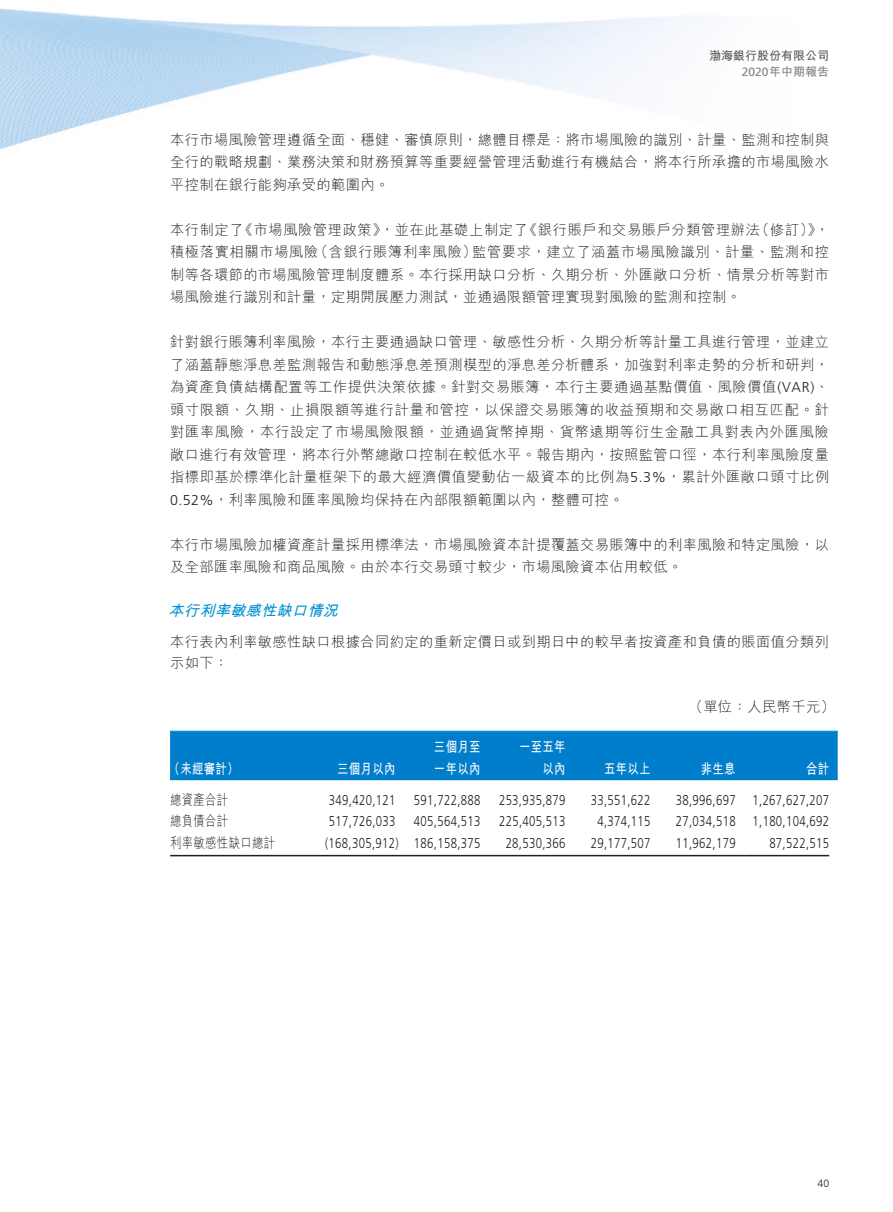
<style>
.page{position:relative;width:893px;height:1212px;background:#fff}
.page>*{position:absolute;margin:0;border:0;box-sizing:border-box;transform-origin:0 0}
.t1{font:italic 700 15px "M Hei HK";color:#0090d4}
.t2{font:300 14.25px/22.5px "M Hei HK";letter-spacing:.03em;color:#231f20;text-align:justify}
.t3{font:300 14.25px "Frutiger LT Std";letter-spacing:.03em;color:#231f20;scale:.8 1}
.t4{font:700 14.25px/21.8px "M Hei HK";letter-spacing:.03em;color:#fff;scale:.8 1}
.t5{font:300 14.25px "M Hei HK";letter-spacing:.03em;color:#231f20;scale:.8 1}
.t6{font:700 12px/16.5px "M Hei HK";color:#57585a;text-align:right}
.t7{font:300 10.5px "Frutiger LT Std";color:#231f20}
.s1{font-family:"Frutiger LT Std";font-weight:400;color:#808285}
.s2{color:#808285}
.s3{font-family:"Frutiger LT Std"}
</style>
<div class="page">
<img style="left:0;top:8px;width:838px;height:849px">
<div style="left:170px;top:732px;width:668px;height:48px;background:#007dcb"></div>
<hr style="left:170px;top:731px;width:149px;height:1px;background:#0090d4">
<hr style="left:319px;top:731px;width:85px;height:1px;background:#0090d4">
<hr style="left:404px;top:731px;width:85px;height:1px;background:#0090d4">
<hr style="left:489px;top:731px;width:85px;height:1px;background:#0090d4">
<hr style="left:574px;top:731px;width:85px;height:1px;background:#0090d4">
<hr style="left:659px;top:731px;width:85px;height:1px;background:#0090d4">
<hr style="left:744px;top:731px;width:94px;height:1px;background:#0090d4">
<hr style="left:170px;top:855px;width:149px;height:1px;background:#231f20">
<hr style="left:319px;top:855px;width:85px;height:1px;background:#231f20">
<hr style="left:404px;top:855px;width:85px;height:1px;background:#231f20">
<hr style="left:489px;top:855px;width:85px;height:1px;background:#231f20">
<hr style="left:574px;top:855px;width:85px;height:1px;background:#231f20">
<hr style="left:659px;top:855px;width:85px;height:1px;background:#231f20">
<hr style="left:744px;top:855px;width:85px;height:1px;background:#231f20">
<p class="t6" style="left:709px;top:46px;width:121px">渤海銀行股份有限公司<br><span class="s1">2020</span><span class="s2">年中期報告</span></p>
<p class="t2" style="left:170px;top:128px;width:660px">本行市場風險管理遵循全面、穩健、審慎原則，總體目標是：將市場風險的識別、計量、監測和控制與全行的戰略規劃、業務決策和財務預算等重要經營管理活動進行有機結合，將本行所承擔的市場風險水平控制在銀行能夠承受的範圍內。</p>
<p class="t2" style="left:170px;top:218px;width:661px">本行制定了《市場風險管理政策》，並在此基礎上制定了《銀行賬戶和交易賬戶分類管理辦法（修訂）》，積極落實相關市場風險（含銀行賬簿利率風險）監管要求，建立了涵蓋市場風險識別、計量、監測和控制等各環節的市場風險管理制度體系。本行採用缺口分析、久期分析、外匯敞口分析、情景分析等對市場風險進行識別和計量，定期開展壓力測試，並通過限額管理實現對風險的監測和控制。</p>
<p class="t2" style="left:170px;top:330px;width:661px">針對銀行賬簿利率風險，本行主要通過缺口管理、敏感性分析、久期分析等計量工具進行管理，並建立了涵蓋靜態淨息差監測報告和動態淨息差預測模型的淨息差分析體系，加強對利率走勢的分析和研判，為資產負債結構配置等工作提供決策依據。針對交易賬簿，本行主要通過基點價值、風險價值<span class="s3">(VAR)</span>、頭寸限額、久期、止損限額等進行計量和管控，以保證交易賬簿的收益預期和交易敞口相互匹配。針對匯率風險，本行設定了市場風險限額，並通過貨幣掉期、貨幣遠期等衍生金融工具對表內外匯風險敞口進行有效管理，將本行外幣總敞口控制在較低水平。報告期內，按照監管口徑，本行利率風險度量指標即基於標準化計量框架下的最大經濟價值變動佔一級資本的比例為<span class="s3">5.3%</span>，累計外匯敞口頭寸比例<span class="s3">0.52%</span>，利率風險和匯率風險均保持在內部限額範圍以內，整體可控。</p>
<p class="t2" style="left:170px;top:533px;width:660px">本行市場風險加權資產計量採用標準法，市場風險資本計提覆蓋交易賬簿中的利率風險和特定風險，以及全部匯率風險和商品風險。由於本行交易頭寸較少，市場風險資本佔用較低。</p>
<p class="t1" style="left:169px;top:600px;width:176px">本行利率敏感性缺口情況</p>
<p class="t2" style="left:170px;top:630px;width:660px;line-height:21.8px">本行表內利率敏感性缺口根據合同約定的重新定價日或到期日中的較早者按資產和負債的賬面值分類列示如下：</p>
<p class="t2" style="left:689px;top:695px;width:148px">（單位：人民幣千元）</p>
<p class="t4" style="left:169px;top:756px;width:89px">（未經審計）</p>
<p class="t4" style="left:337px;top:756px;width:74px">三個月以內</p>
<p class="t4" style="left:434px;top:735px;width:60px">三個月至一年以內</p>
<p class="t4" style="left:519px;top:735px;width:60px;text-align:right">一至五年以內</p>
<p class="t4" style="left:604px;top:756px;width:60px">五年以上</p>
<p class="t4" style="left:701px;top:756px;width:45px">非生息</p>
<p class="t4" style="left:806px;top:756px;width:30px">合計</p>
<p class="t5" style="left:170px;top:792px;width:74px">總資產合計</p>
<p class="t3" style="left:329px;top:792px;width:85px">349,420,121</p>
<p class="t3" style="left:414px;top:792px;width:85px">591,722,888</p>
<p class="t3" style="left:499px;top:792px;width:85px">253,935,879</p>
<p class="t3" style="left:591px;top:792px;width:76px">33,551,622</p>
<p class="t3" style="left:676px;top:792px;width:193px">38,996,697 1,267,627,207</p>
<p class="t5" style="left:170px;top:814px;width:74px">總負債合計</p>
<p class="t3" style="left:329px;top:813px;width:85px">517,726,033</p>
<p class="t3" style="left:414px;top:813px;width:85px">405,564,513</p>
<p class="t3" style="left:499px;top:813px;width:85px">225,405,513</p>
<p class="t3" style="left:597px;top:813px;width:68px">4,374,115</p>
<p class="t3" style="left:676px;top:813px;width:193px">27,034,518 1,180,104,692</p>
<p class="t5" style="left:170px;top:836px;width:133px">利率敏感性缺口總計</p>
<p class="t3" style="left:325px;top:835px;width:196px">(168,305,912) 186,158,375</p>
<p class="t3" style="left:506px;top:835px;width:76px">28,530,366</p>
<p class="t3" style="left:591px;top:835px;width:76px">29,177,507</p>
<p class="t3" style="left:676px;top:835px;width:76px">11,962,179</p>
<p class="t3" style="left:769px;top:835px;width:76px">87,522,515</p>
<p class="t7" style="left:817px;top:1178px;width:13px">40</p>
</div>
